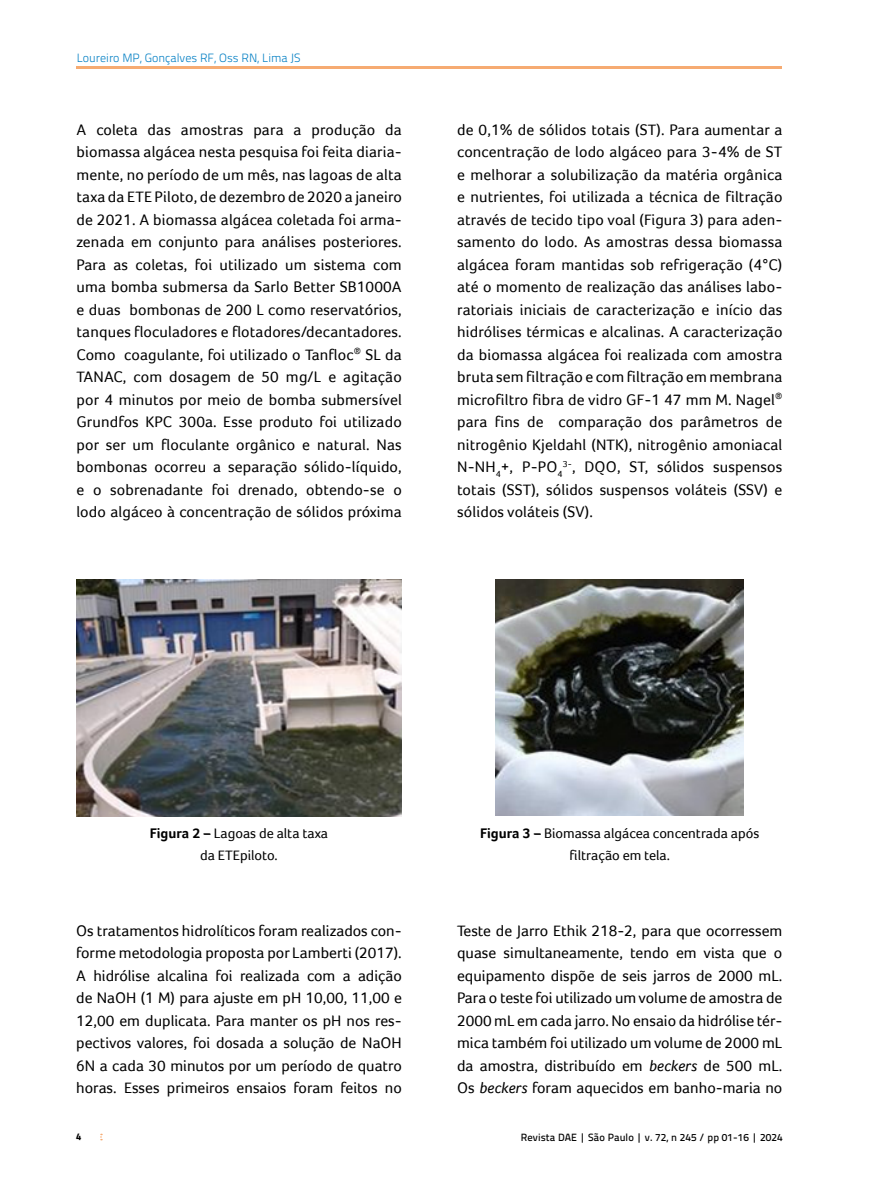
<style>
.page{position:relative;width:893px;height:1191px;background:#fff}
.page>*{position:absolute;margin:0;border:0;box-sizing:border-box;transform-origin:0 0}
.t1{font:15.75px/22.5px "Foco";color:#000;text-align:justify}
.t2{font:14.25px/22.5px "Foco";color:#000;text-align:center}
.t3{font:300 12px "Titillium Text 22 L";color:#007ec3}
.t4{font:500 10.5px "Titillium Text 22 L";letter-spacing:.01em;color:#000}
.t5{font:800 9.75px "Titillium Text 22 L";color:#000}
.s1{font-weight:700}
.s2{font-style:italic}
</style>
<div class="page">
<hr style="left:77px;top:66px;width:705px;height:3px;background:#f6ab72">
<img style="left:76px;top:579px;width:326px;height:237px">
<img style="left:496px;top:580px;width:248px;height:236px">
<p class="t3" style="left:77px;top:49px;width:225px">Loureiro MP, Gonçalves RF, Oss RN, Lima JS</p>
<p class="t1" style="left:77px;top:118px;width:327px">A coleta das amostras para a produção da biomassa algácea nesta pesquisa foi feita diaria&shy;mente, no período de um mês, nas lagoas de alta taxa da ETE Piloto, de dezembro de 2020 a janeiro de 2021. A biomassa algácea coletada foi arma&shy;zenada em conjunto para análises posteriores.<br>Para as coletas, foi utilizado um sistema com uma bomba submersa da Sarlo Better SB1000A e duas bombonas de 200 L como reservatórios, tanques floculadores e flotadores/decantadores.<br>Como coagulante, foi utilizado o Tanfloc<sup>®</sup> SL da TANAC, com dosagem de 50 mg/L e agitação por 4 minutos por meio de bomba submersível Grundfos KPC 300a. Esse produto foi utilizado por ser um floculante orgânico e natural. Nas bombonas ocorreu a separação sólido-líquido, e o sobrenadante foi drenado, obtendo-se o lodo algáceo à concentração de sólidos próxima</p>
<p class="t1" style="left:457px;top:118px;width:327px">de 0,1% de sólidos totais (ST). Para aumentar a concentração de lodo algáceo para 3-4% de ST e melhorar a solubilização da matéria orgânica e nutrientes, foi utilizada a técnica de filtração através de tecido tipo voal (Figura 3) para aden&shy;samento do lodo. As amostras dessa biomassa algácea foram mantidas sob refrigeração (4°C) até o momento de realização das análises labo&shy;ratoriais iniciais de caracterização e início das hidrólises térmicas e alcalinas. A caracterização da biomassa algácea foi realizada com amostra bruta sem filtração e com filtração em membrana microfiltro fibra de vidro GF-1 47 mm M. Nagel<sup>® </sup>para fins de comparação dos parâmetros de nitrogênio Kjeldahl (NTK), nitrogênio amoniacal N-NH<sub>4</sub>+, P-PO<sub>4</sub><sup>3-</sup>, DQO, ST, sólidos suspensos totais (SST), sólidos suspensos voláteis (SSV) e sólidos voláteis (SV).</p>
<p class="t2" style="left:150px;top:821px;width:180px"><span class="s1">Figura 2 –</span> Lagoas de alta taxa da ETEpiloto.</p>
<p class="t2" style="left:480px;top:821px;width:281px"><span class="s1">Figura 3 –</span> Biomassa algácea concentrada após filtração em tela.</p>
<p class="t1" style="left:76px;top:919px;width:327px">Os tratamentos hidrolíticos foram realizados con&shy;forme metodologia proposta por Lamberti (2017).<br>A hidrólise alcalina foi realizada com a adição de NaOH (1 M) para ajuste em pH 10,00, 11,00 e 12,00 em duplicata. Para manter os pH nos res&shy;pectivos valores, foi dosada a solução de NaOH 6N a cada 30 minutos por um período de quatro horas. Esses primeiros ensaios foram feitos no</p>
<p class="t1" style="left:457px;top:919px;width:327px">Teste de Jarro Ethik 218-2, para que ocorressem quase simultaneamente, tendo em vista que o equipamento dispõe de seis jarros de 2000 mL.<br>Para o teste foi utilizado um volume de amostra de 2000 mL em cada jarro. No ensaio da hidrólise tér&shy;mica também foi utilizado um volume de 2000 mL da amostra, distribuído em <span class="s2">beckers</span> de 500 mL.<br>Os <span class="s2">beckers</span> foram aquecidos em banho-maria no</p>
<p class="t5" style="left:76px;top:1129px;width:7px">4</p>
<p class="t4" style="left:521px;top:1129px;width:263px">Revista DAE | São Paulo | v. 72, n 245 / pp 01-16 | 2024</p>
</div>
